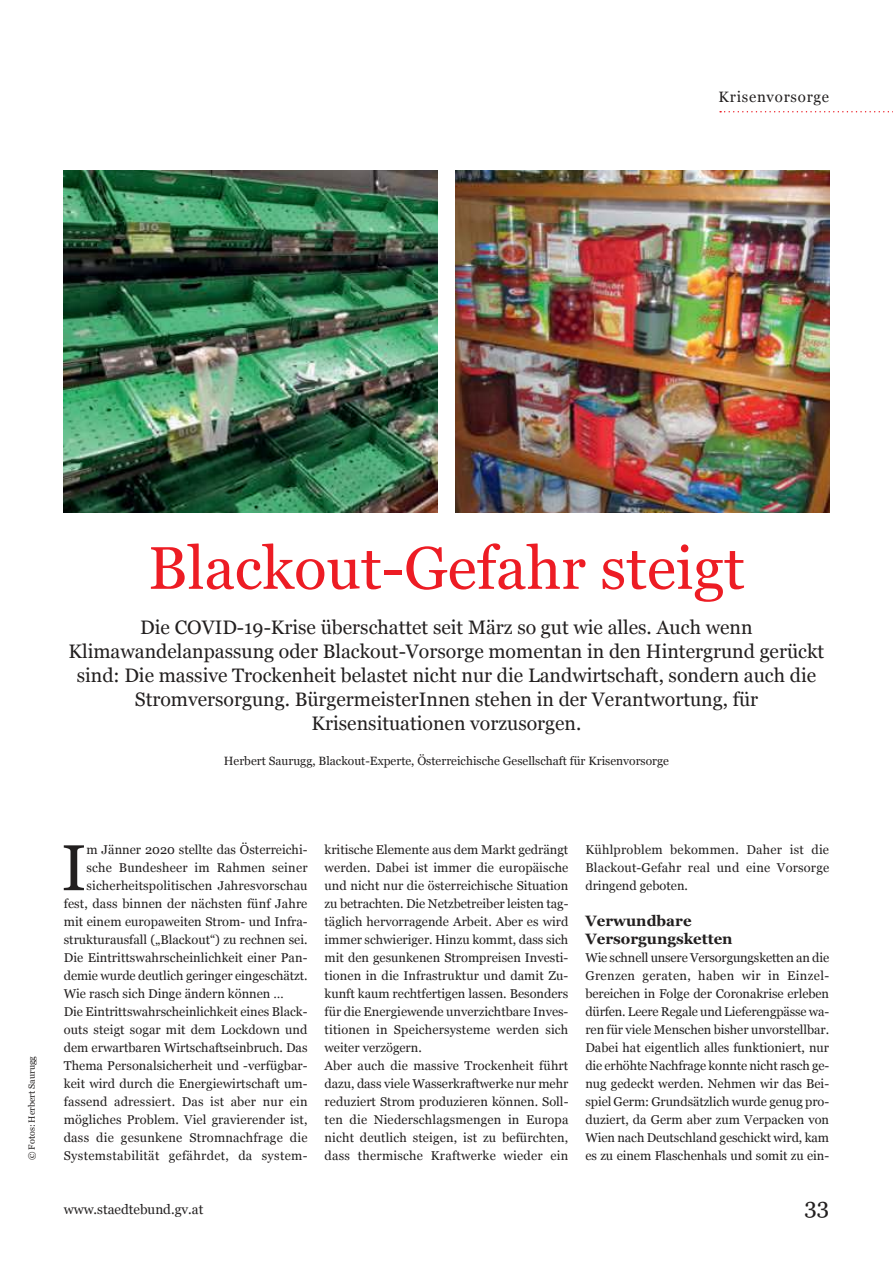
<style>
.page{position:relative;width:893px;height:1263px;background:#fff}
.page>*{position:absolute;margin:0;border:0;box-sizing:border-box;transform-origin:0 0}
.t1{font:64.65px "Georgia";color:#221f1f}
.t2{font:60px "Georgia";color:#ed1c24}
.t3{font:22.5px "Georgia";color:#221f1f}
.t4{font:19.5px/24px "Georgia";color:#221f1f;text-align:center}
.t5{font:700 15px/18px "Georgia";color:#221f1f}
.t6{font:15px "Georgia";letter-spacing:.05em;color:#221f1f}
.t7{font:13.5px "Georgia";color:#221f1f}
.t8{font:12.75px/18px "Georgia";color:#221f1f;text-align:justify}
.t9{font:12.75px "Georgia";letter-spacing:.025em;color:#221f1f}
.t10{font:12px "Georgia";color:#221f1f}
.t11{font:9px "Georgia";color:#221f1f}
</style>
<div class="page">
<svg style="left:720px;top:111px;width:173px;height:1px"></svg>
<img style="left:64px;top:170px;width:374px;height:342px">
<img style="left:456px;top:171px;width:374px;height:341px">
<p class="t6" style="left:719px;top:89px;width:112px">Krisenvorsorge</p>
<h2 class="t2" style="left:148px;top:534px;width:598px">Blackout-Gefahr steigt</h2>
<p class="t4" style="left:69px;top:615px;width:757px">Die COVID-19-Krise überschattet seit März so gut wie alles. Auch wenn Klimawandelanpassung oder Blackout-Vorsorge momentan in den Hintergrund gerückt sind: Die massive Trockenheit belastet nicht nur die Landwirtschaft, sondern auch die Stromversorgung. BürgermeisterInnen stehen in der Verantwortung, für Krisensituationen vorzusorgen.</p>
<p class="t10" style="left:224px;top:754px;width:447px">Herbert Saurugg, Blackout-Experte, Österreichische Gesellschaft für Krisenvorsorge</p>
<p class="t11" style="left:27px;top:1160px;width:106px;rotate:-90deg">© Fotos: Herbert Saurugg</p>
<h1 class="t1" style="left:61px;top:832px;width:27px">I</h1>
<p class="t8" style="left:86px;top:841px;width:223px">m Jänner 2020 stellte das Österreichi-</p>
<p class="t8" style="left:86px;top:859px;width:223px">sche Bundesheer im Rahmen seiner</p>
<p class="t8" style="left:86px;top:877px;width:223px">sicherheitspolitischen Jahresvorschau</p>
<p class="t8" style="left:64px;top:895px;width:245px">fest, dass binnen der nächsten fünf Jahre</p>
<p class="t8" style="left:64px;top:913px;width:245px">mit einem europaweiten Strom- und Infra-</p>
<p class="t8" style="left:64px;top:931px;width:245px">strukturausfall („Blackout“) zu rechnen sei.</p>
<p class="t8" style="left:64px;top:949px;width:245px">Die Eintrittswahrscheinlichkeit einer Pan-</p>
<p class="t8" style="left:64px;top:967px;width:245px">demie wurde deutlich geringer eingeschätzt.</p>
<p class="t8" style="left:64px;top:985px;width:222px">Wie rasch sich Dinge ändern können …</p>
<p class="t8" style="left:64px;top:1003px;width:245px">Die Eintrittswahrscheinlichkeit eines Black-</p>
<p class="t8" style="left:64px;top:1021px;width:245px">outs steigt sogar mit dem Lockdown und</p>
<p class="t8" style="left:64px;top:1039px;width:245px">dem erwartbaren Wirtschaftseinbruch. Das</p>
<p class="t8" style="left:64px;top:1057px;width:245px">Thema Personalsicherheit und -verfügbar-</p>
<p class="t8" style="left:64px;top:1075px;width:245px">keit wird durch die Energiewirtschaft um-</p>
<p class="t8" style="left:64px;top:1093px;width:245px">fassend adressiert. Das ist aber nur ein</p>
<p class="t8" style="left:64px;top:1111px;width:245px">mögliches Problem. Viel gravierender ist,</p>
<p class="t8" style="left:64px;top:1129px;width:245px">dass die gesunkene Stromnachfrage die</p>
<p class="t9" style="left:64px;top:1149px;width:245px">Systemstabilität gefährdet, da system-</p>
<p class="t8" style="left:325px;top:841px;width:245px;text-align:left">kritische Elemente aus dem Markt gedrängt werden. Dabei ist immer die europäische und nicht nur die österreichische Situation zu betrachten. Die Netzbetreiber leisten tag&shy;täglich hervorragende Arbeit. Aber es wird immer schwieriger. Hinzu kommt, dass sich mit den gesunkenen Strompreisen Investi&shy;tionen in die Infrastruktur und damit Zu&shy;kunft kaum rechtfertigen lassen. Besonders für die Energiewende unverzichtbare Inves&shy;titionen in Speichersysteme werden sich weiter verzögern.<br>Aber auch die massive Trockenheit führt dazu, dass viele Wasserkraftwerke nur mehr reduziert Strom produzieren können. Soll&shy;ten die Niederschlagsmengen in Europa nicht deutlich steigen, ist zu befürchten, dass thermische Kraftwerke wieder ein</p>
<p class="t8" style="left:585px;top:841px;width:245px">Kühlproblem bekommen. Daher ist die Blackout-Gefahr real und eine Vorsorge dringend geboten.</p>
<p class="t5" style="left:585px;top:913px;width:149px">Verwundbare<br>Versorgungsketten</p>
<p class="t8" style="left:585px;top:949px;width:245px">Wie schnell unsere Versorgungsketten an die Grenzen geraten, haben wir in Einzel&shy;bereichen in Folge der Coronakrise erleben dürfen. Leere Regale und Lieferengpässe wa&shy;ren für viele Menschen bisher unvorstellbar.<br>Dabei hat eigentlich alles funktioniert, nur die erhöhte Nachfrage konnte nicht rasch ge&shy;nug gedeckt werden. Nehmen wir das Bei&shy;spiel Germ: Grundsätzlich wurde genug pro&shy;duziert, da Germ aber zum Verpacken von Wien nach Deutschland geschickt wird, kam</p>
<p class="t8" style="left:585px;top:1147px;width:245px">es zu einem Flaschenhals und somit zu ein-</p>
<p class="t7" style="left:64px;top:1202px;width:141px">www.staedtebund.gv.at</p>
<h3 class="t3" style="left:804px;top:1193px;width:26px">33</h3>
</div>
